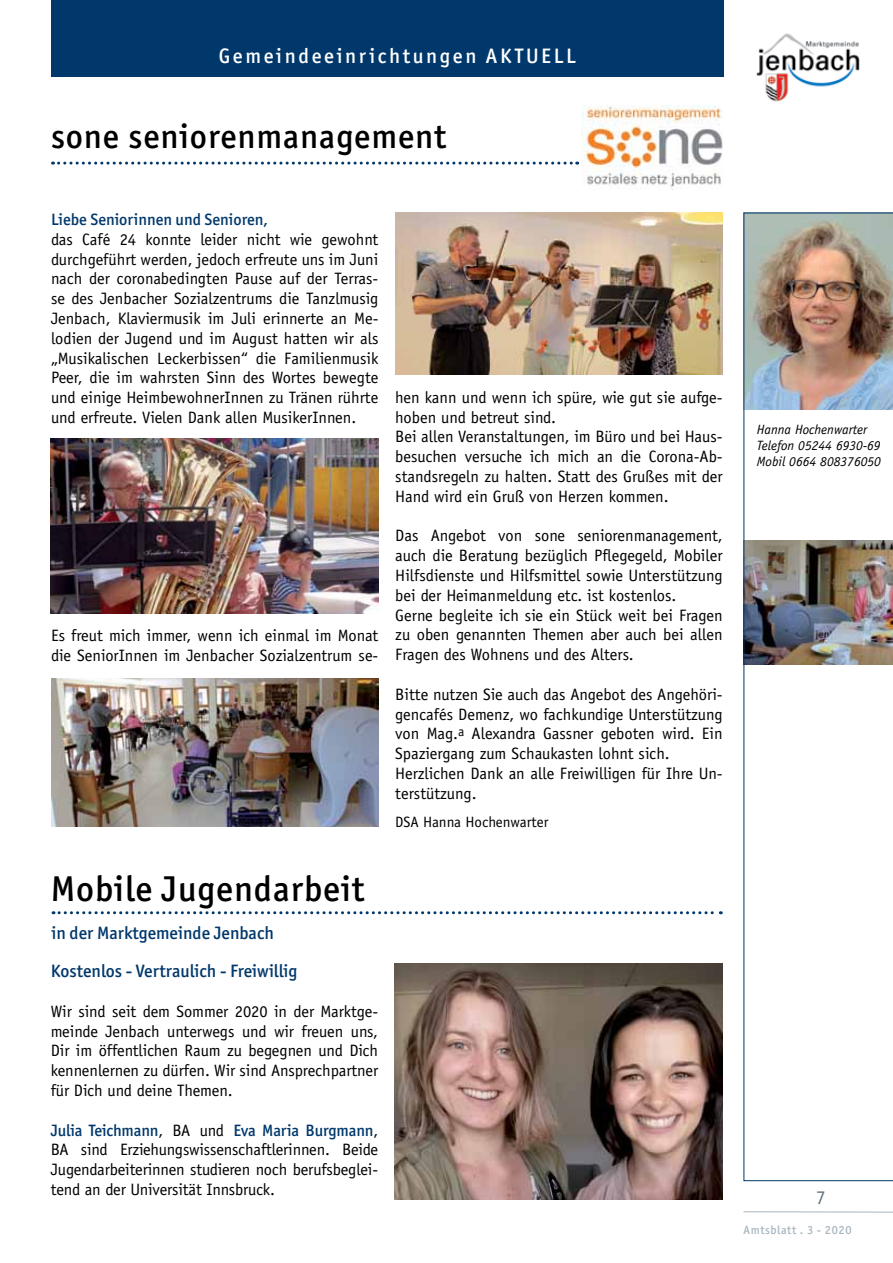
<style>
.page{position:relative;width:893px;height:1263px;background:#fff}
.page>*{position:absolute;margin:0;border:0;box-sizing:border-box;transform-origin:0 0}
.t1{font:500 36px "Officina San ITC";letter-spacing:.025em;color:#000}
.t2{font:500 34.5px "Officina San ITC";letter-spacing:.025em;color:#000}
.t3{font:500 21px "Officina San ITC";letter-spacing:.125em;color:#fff}
.t4{font:19.5px "Officina San ITC";color:#647883}
.t5{font:500 18px "Officina San ITC";color:#00386c}
.t6{font:16.5px/19.8px "Officina Sans";color:#000}
.t7{font:500 16.5px "Officina San ITC";letter-spacing:-.005em;color:#00386c}
.t8{font:15px "Officina Sans";color:#000}
.t9{font:italic 13.5px/16.2px "Officina Sans";color:#000}
.t10{font:500 12px "Officina San ITC";letter-spacing:.05em;color:#a8b6bf}
.s1{font-family:"Officina Sans";font-weight:400;color:#000}
</style>
<div class="page">
<img style="left:756px;top:33px;width:104px;height:69px">
<img style="left:743px;top:213px;width:150px;height:968px">
<div style="left:51px;top:0;width:672px;height:77px;background:#00386c"></div>
<hr style="left:743px;top:1211px;width:150px;height:1px;background:#a8b6bf">
<img style="left:581px;top:106px;width:142px;height:84px">
<svg style="left:53px;top:162px;width:525px;height:3px"></svg>
<img style="left:395px;top:213px;width:328px;height:161px">
<img style="left:51px;top:439px;width:327px;height:175px">
<img style="left:51px;top:678px;width:327px;height:149px">
<svg style="left:53px;top:911px;width:668px;height:3px"></svg>
<img style="left:394px;top:963px;width:329px;height:237px">
<p class="t3" style="left:219px;top:43px;width:358px">Gemeindeeinrichtungen AKTUELL</p>
<h2 class="t2" style="left:51px;top:116px;width:397px">sone seniorenmanagement</h2>
<p class="t7" style="left:51px;top:210px;width:218px">Liebe Seniorinnen und Senioren,</p>
<p class="t6" style="left:51px;top:229px;width:329px;text-align:justify">das Café 24 konnte leider nicht wie gewohnt durchgeführt werden, jedoch erfreute uns im Juni nach der coronabedingten Pause auf der Terras&shy;se des Jenbacher Sozialzentrums die Tanzlmusig Jenbach, Klaviermusik im Juli erinnerte an Me&shy;lodien der Jugend und im August hatten wir als „Musikalischen Leckerbissen“ die Familienmusik Peer, die im wahrsten Sinn des Wortes bewegte und einige HeimbewohnerInnen zu Tränen rührte und erfreute. Vielen Dank allen MusikerInnen.</p>
<p class="t6" style="left:51px;top:625px;width:329px">Es freut mich immer, wenn ich einmal im Monat die SeniorInnen im Jenbacher Sozialzentrum se-</p>
<p class="t6" style="left:395px;top:387px;width:329px">hen kann und wenn ich spüre, wie gut sie aufge&shy;hoben und betreut sind.<br>Bei allen Veranstaltungen, im Büro und bei Haus&shy;besuchen versuche ich mich an die Corona-Ab&shy;standsregeln zu halten. Statt des Grußes mit der Hand wird ein Gruß von Herzen kommen.</p>
<p class="t6" style="left:395px;top:526px;width:329px">Das Angebot von sone seniorenmanagement, auch die Beratung bezüglich Pflegegeld, Mobiler Hilfsdienste und Hilfsmittel sowie Unterstützung bei der Heimanmeldung etc. ist kostenlos.<br>Gerne begleite ich sie ein Stück weit bei Fragen zu oben genannten Themen aber auch bei allen Fragen des Wohnens und des Alters.</p>
<p class="t6" style="left:395px;top:684px;width:329px">Bitte nutzen Sie auch das Angebot des Angehöri&shy;gencafés Demenz, wo fachkundige Unterstützung von Mag.<sup>a</sup> Alexandra Gassner geboten wird. Ein Spaziergang zum Schaukasten lohnt sich.<br>Herzlichen Dank an alle Freiwilligen für Ihre Un&shy;terstützung.</p>
<p class="t8" style="left:395px;top:813px;width:155px">DSA Hanna Hochenwarter</p>
<h1 class="t1" style="left:51px;top:868px;width:315px">Mobile Jugendarbeit</h1>
<p class="t5" style="left:52px;top:922px;width:224px">in der Marktgemeinde Jenbach</p>
<p class="t5" style="left:51px;top:960px;width:248px">Kostenlos - Vertraulich - Freiwillig</p>
<p class="t6" style="left:51px;top:1001px;width:329px;text-align:justify">Wir sind seit dem Sommer 2020 in der Marktge&shy;meinde Jenbach unterwegs und wir freuen uns, Dir im öffentlichen Raum zu begegnen und Dich kennenlernen zu dürfen. Wir sind Ansprechpartner für Dich und deine Themen.</p>
<p class="t7" style="left:51px;top:1120px;width:329px">Julia Teichmann<span class="s1">, BA und</span> Eva Maria Burgmann<span class="s1">,</span></p>
<p class="t6" style="left:51px;top:1140px;width:329px;text-align:justify">BA sind Erziehungswissenschaftlerinnen. Beide Jugendarbeiterinnen studieren noch berufsbeglei&shy;tend an der Universität Innsbruck.</p>
<p class="t9" style="left:757px;top:421px;width:126px">Hanna Hochenwarter<br>Telefon 05244 6930-69<br>Mobil 0664 808376050</p>
<p class="t4" style="left:816px;top:1186px;width:11px">7</p>
<p class="t10" style="left:744px;top:1222px;width:109px">Amtsblatt . 3 - 2020</p>
</div>
